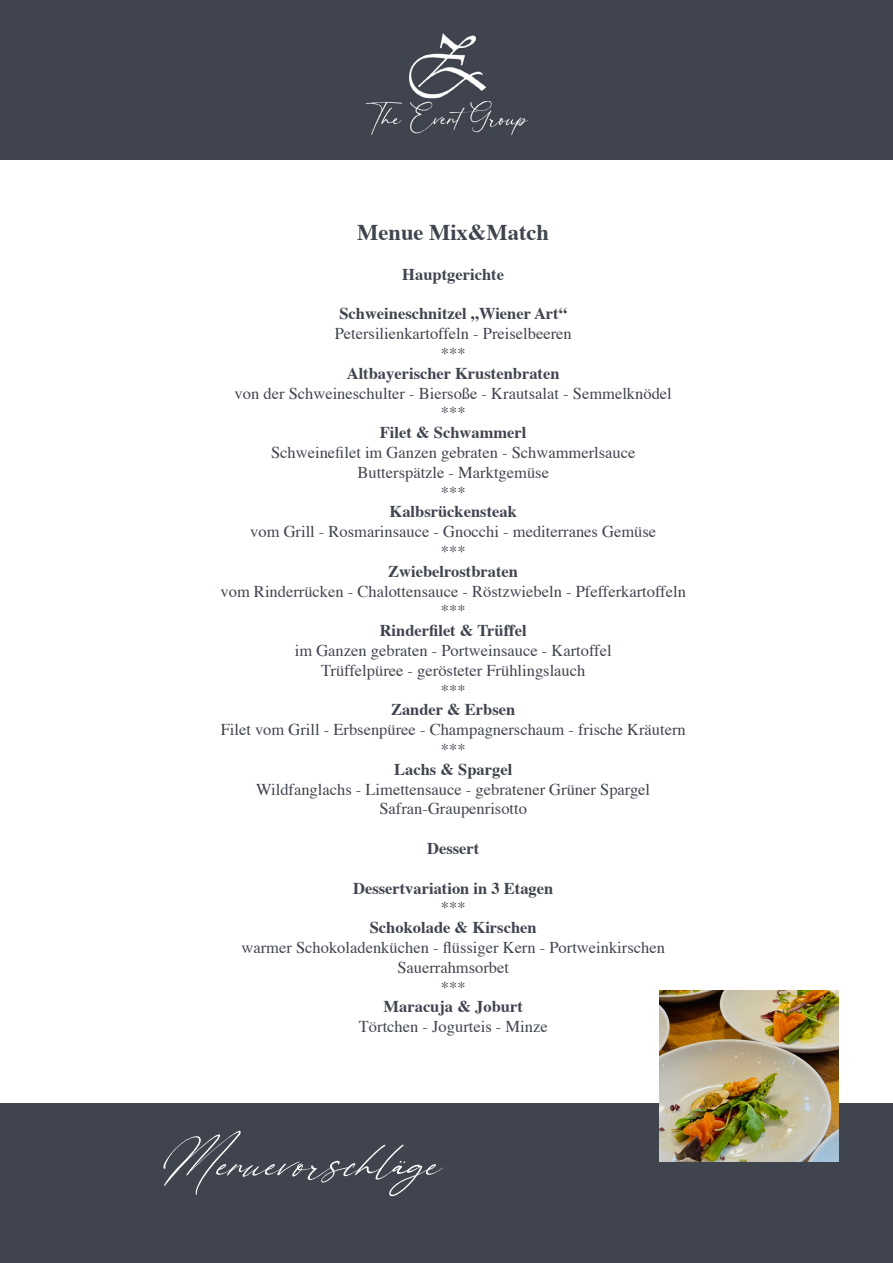
<style>
.page{position:relative;width:893px;height:1263px;background:#fff}
.page>*{position:absolute;margin:0;border:0;box-sizing:border-box;transform-origin:0 0}
.t1{font:italic 90px "Eternal Amsterdam";color:#fff}
.t2{font:700 22.5px "Times";color:#40444e}
.t3{font:16.5px/19.8px "Times";color:#40444e;text-align:center}
.t4{font:700 16.5px "Times";color:#40444e}
</style>
<div class="page">
<div style="left:0;top:0;width:893px;height:159px;background:#40444e"></div>
<img style="left:365px;top:33px;width:164px;height:103px">
<div style="left:0;top:1103px;width:893px;height:160px;background:#40444e"></div>
<img style="left:659px;top:991px;width:180px;height:170px">
<h2 class="t2" style="left:357px;top:211px;width:193px">Menue Mix&amp;Match</h2>
<p class="t4" style="left:402px;top:258px;width:103px">Hauptgerichte</p>
<p class="t4" style="left:339px;top:298px;width:229px">Schweineschnitzel „Wiener Art“</p>
<p class="t3" style="left:335px;top:322px;width:239px">Petersilienkartoffeln - Preiselbeeren ***</p>
<p class="t4" style="left:347px;top:357px;width:214px">Altbayerischer Krustenbraten</p>
<p class="t3" style="left:235px;top:382px;width:439px">von der Schweineschulter - Biersoße - Krautsalat - Semmelknödel ***</p>
<p class="t4" style="left:380px;top:417px;width:148px">Filet &amp; Schwammerl</p>
<p class="t3" style="left:271px;top:441px;width:366px">Schweinefilet im Ganzen gebraten - Schwammerlsauce<br>Butterspätzle - Marktgemüse<br>***</p>
<p class="t4" style="left:389px;top:496px;width:129px">Kalbsrückensteak</p>
<p class="t3" style="left:250px;top:520px;width:407px">vom Grill - Rosmarinsauce - Gnocchi - mediterranes Gemüse ***</p>
<p class="t4" style="left:388px;top:555px;width:131px">Zwiebelrostbraten</p>
<p class="t3" style="left:221px;top:580px;width:467px">vom Rinderrücken - Chalottensauce - Röstzwiebeln - Pfefferkartoffeln ***</p>
<p class="t4" style="left:380px;top:615px;width:148px">Rinderfilet &amp; Trüffel</p>
<p class="t3" style="left:295px;top:639px;width:318px">im Ganzen gebraten - Portweinsauce - Kartoffel<br>Trüffelpüree - gerösteter Frühlingslauch<br>***</p>
<p class="t4" style="left:391px;top:694px;width:126px">Zander &amp; Erbsen</p>
<p class="t3" style="left:221px;top:718px;width:467px">Filet vom Grill - Erbsenpüree - Champagnerschaum - frische Kräutern ***</p>
<p class="t4" style="left:394px;top:753px;width:120px">Lachs &amp; Spargel</p>
<p class="t3" style="left:256px;top:778px;width:395px">Wildfanglachs - Limettensauce - gebratener Grüner Spargel<br>Safran-Graupenrisotto</p>
<p class="t4" style="left:427px;top:833px;width:54px">Dessert</p>
<p class="t4" style="left:353px;top:872px;width:202px">Dessertvariation in 3 Etagen</p>
<p class="t3" style="left:441px;top:896px;width:26px">***</p>
<p class="t4" style="left:370px;top:912px;width:168px">Schokolade &amp; Kirschen</p>
<p class="t3" style="left:242px;top:936px;width:425px">warmer Schokoladenküchen - flüssiger Kern - Portweinkirschen<br>Sauerrahmsorbet<br>***</p>
<p class="t4" style="left:384px;top:991px;width:141px">Maracuja &amp; Joburt</p>
<p class="t3" style="left:359px;top:1015px;width:190px">Törtchen - Jogurteis - Minze</p>
<h1 class="t1" style="left:155px;top:1120px;width:280px">Menuevorschläge</h1>
</div>
